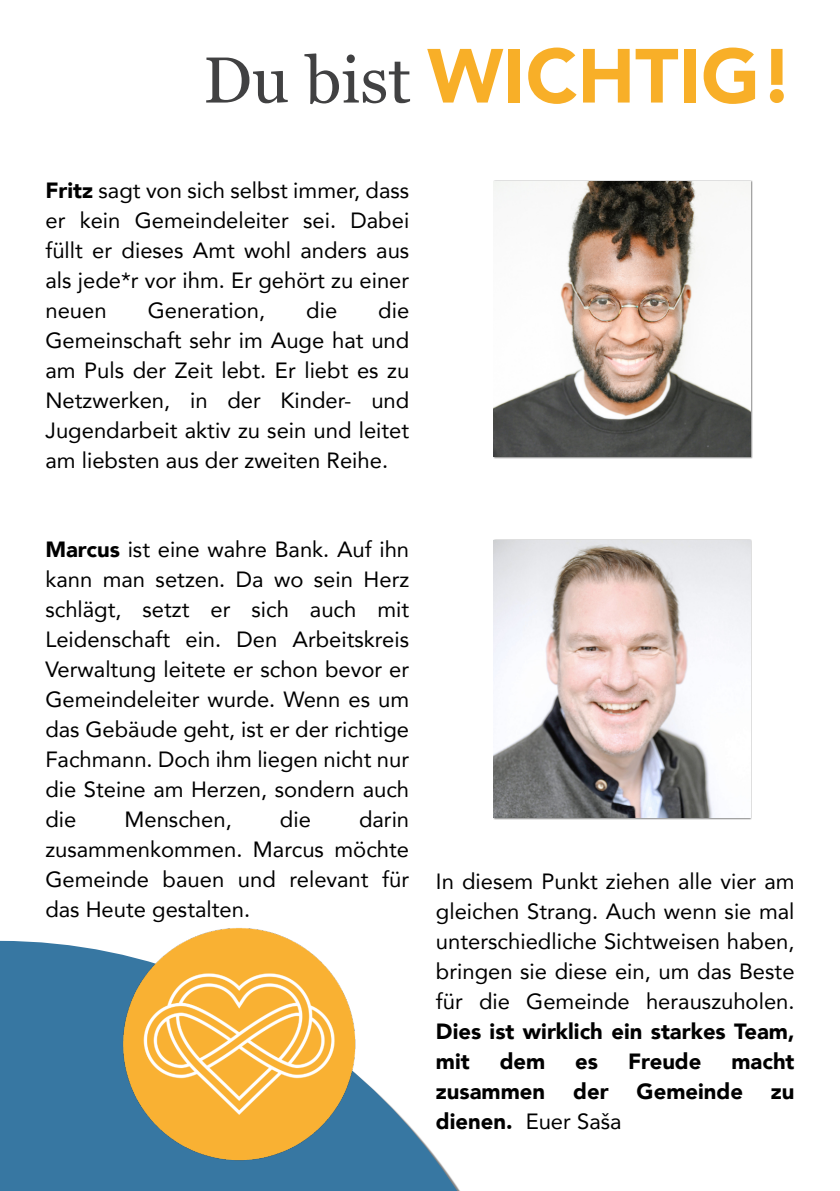
<style>
.page{position:relative;width:840px;height:1191px;background:#fff}
.page>*{position:absolute;margin:0;border:0;box-sizing:border-box;transform-origin:0 0}
.t1{font:900 75.8px "Avenir";color:#f8af28}
.t2{font:22px/30px "Avenir";color:#000;text-align:justify}
.t3{font:900 22px/30px "Avenir";color:#000}
.s1{font-family:"Georgia";font-weight:400;font-size:65px;color:#414142}
.s2{font-weight:900}
</style>
<div class="page">
<svg style="left:0;top:941px;width:460px;height:250px;fill:#3777a2"></svg>
<img style="left:122px;top:928px;width:233px;height:232px">
<img style="left:493px;top:181px;width:256px;height:275px">
<img style="left:493px;top:540px;width:256px;height:277px">
<h1 class="t1" style="left:203px;top:27px;width:591px"><span class="s1">Du bist</span> WICHTIG!</h1>
<p class="t2" style="left:45px;top:175px;width:365px"><span class="s2">Fritz</span> sagt von sich selbst immer, dass er kein Gemeindeleiter sei. Dabei füllt er dieses Amt wohl anders aus als jede*r vor ihm. Er gehört zu einer neuen</p>
<p class="t2" style="left:45px;top:295px;width:365px;text-indent:332px">die Gemeinschaft sehr im Auge hat und am Puls der Zeit lebt. Er liebt es zu Netzwerken, in der Kinder- und Jugendarbeit aktiv zu sein und leitet am liebsten aus der zweiten Reihe.</p>
<p class="t2" style="left:148px;top:295px;width:119px">Generation,</p>
<p class="t2" style="left:306px;top:295px;width:32px">die</p>
<p class="t2" style="left:45px;top:534px;width:365px"><span class="s2">Marcus</span> ist eine wahre Bank. Auf ihn kann man setzen. Da wo sein Herz schlägt, setzt er sich auch mit Leidenschaft ein. Den Arbeitskreis Verwaltung leitete er schon bevor er Gemeindeleiter wurde. Wenn es um das Gebäude geht, ist er der richtige Fachmann. Doch ihm liegen nicht nur die Steine am Herzen, sondern auch die</p>
<p class="t2" style="left:45px;top:804px;width:365px;text-indent:313px">darin zusammenkommen. Marcus möchte Gemeinde bauen und relevant für das Heute gestalten.</p>
<p class="t2" style="left:124px;top:804px;width:109px">Menschen,</p>
<p class="t2" style="left:280px;top:804px;width:32px">die</p>
<p class="t2" style="left:435px;top:866px;width:360px">In diesem Punkt ziehen alle vier am gleichen Strang. Auch wenn sie mal unterschiedliche Sichtweisen haben, bringen sie diese ein, um das Beste für die Gemeinde herauszuholen.</p>
<p class="t3" style="left:435px;top:1017px;width:360px">Dies ist wirklich ein starkes Team, mit</p>
<p class="t3" style="left:499px;top:1047px;width:47px">dem</p>
<p class="t3" style="left:575px;top:1047px;width:24px">es</p>
<p class="t3" style="left:627px;top:1047px;width:75px">Freude</p>
<p class="t3" style="left:731px;top:1047px;width:65px">macht</p>
<p class="t3" style="left:435px;top:1077px;width:111px">zusammen</p>
<p class="t3" style="left:573px;top:1077px;width:37px">der</p>
<p class="t3" style="left:636px;top:1077px;width:108px">Gemeinde</p>
<p class="t3" style="left:770px;top:1077px;width:25px">zu</p>
<p class="t2" style="left:435px;top:1106px;width:187px"><span class="s2">dienen.</span> Euer Saša</p>
</div>
